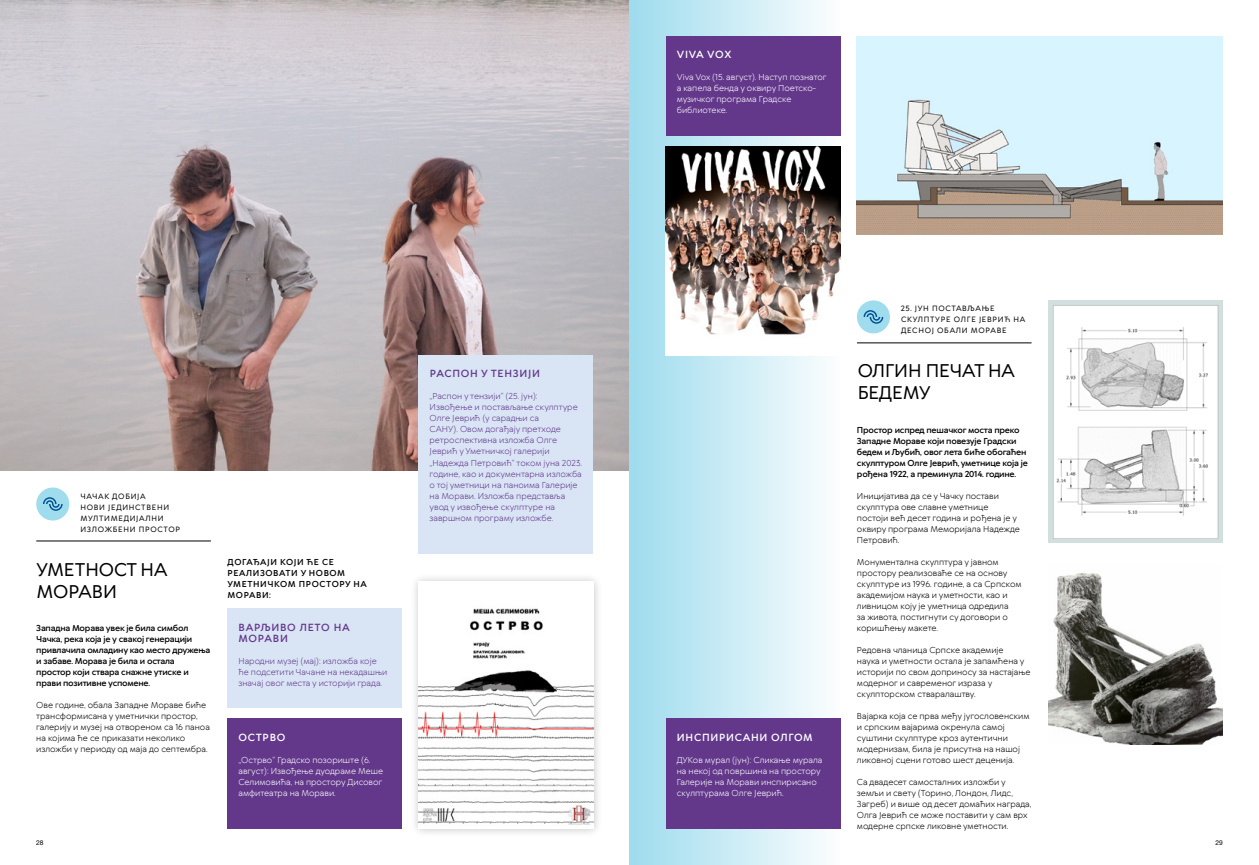
<style>
.page{position:relative;width:1259px;height:865px;background:#fff}
.page>*{position:absolute;margin:0;border:0;box-sizing:border-box;transform-origin:0 0}
.t1{font:500 17.6px/22px "TT Wellingtons";letter-spacing:-.005em;color:#000}
.t2{font:600 9.9px/11px "TT Wellingtons";letter-spacing:.07em;color:#63388b}
.t3{font:600 9.9px "TT Wellingtons";letter-spacing:.07em;color:#fff}
.t4{font:8.2px/11px "TT Wellingtons";color:#000}
.t5{font:8.2px/11px "TT Wellingtons";color:#63388b}
.t6{font:600 8.2px/11px "TT Wellingtons";letter-spacing:-.025em;color:#000}
.t7{font:8.2px/11px "TT Wellingtons";color:#fff}
.t8{font:600 8.2px/11px "TT Wellingtons";letter-spacing:.07em;color:#000}
.t9{font:500 7.3px/11px "TT Wellingtons";letter-spacing:.095em;color:#000}
.t10{font:6.6px "Helvetica Neue LT Pro";color:#000}
</style>
<div class="page">
<img style="left:0;top:0;width:629px;height:470px">
<hr style="left:36px;top:541px;width:175px;height:1px;background:#000">
<div style="left:36px;top:487px;width:33px;height:33px;background:#9fdcee;border-radius:50%"></div>
<svg style="left:43px;top:497px;width:20px;height:14px"></svg>
<div style="left:227px;top:608px;width:175px;height:99px;background:#d9e5f5"></div>
<div style="left:227px;top:718px;width:175px;height:110px;background:#63388b"></div>
<div style="left:418px;top:355px;width:175px;height:198px;background:#d9e5f5"></div>
<div style="left:409px;top:572px;width:193px;height:266px;background:#000;opacity:.25"></div>
<img style="left:418px;top:581px;width:175px;height:247px">
<div style="left:629px;top:0;width:211px;height:865px;background:linear-gradient(to right,#9edbed,#fbfdfe)"></div>
<img style="left:666px;top:146px;width:174px;height:209px">
<hr style="left:857px;top:343px;width:174px;height:1px;background:#000">
<div style="left:857px;top:300px;width:33px;height:33px;background:#9fdcee;border-radius:50%"></div>
<svg style="left:863px;top:310px;width:21px;height:14px"></svg>
<img style="left:1048px;top:300px;width:174px;height:242px">
<img style="left:857px;top:36px;width:365px;height:198px">
<img style="left:1048px;top:573px;width:174px;height:172px">
<div style="left:666px;top:718px;width:174px;height:110px;background:#63388b"></div>
<div style="left:666px;top:36px;width:174px;height:99px;background:#63388b"></div>
<p class="t3" style="left:677px;top:48px;width:56px">VIVA VOX</p>
<p class="t7" style="left:677px;top:72px;width:151px">Viva Vox (15. август). Наступ познатог а капела бенда у оквиру Поетско&shy;музичког програма Градске библиотеке.</p>
<p class="t9" style="left:901px;top:303px;width:126px">25. ЈУН ПОСТАВЉАЊЕ<br>СКУЛПТУРЕ ОЛГЕ ЈЕВРИЋ НА<br>ДЕСНОЈ ОБАЛИ МОРАВЕ</p>
<p class="t9" style="left:80px;top:490px;width:101px">ЧАЧАК ДОБИЈА<br>НОВИ ЈЕДИНСТВЕНИ<br>МУЛТИМЕДИЈАЛНИ<br>ИЗЛОЖБЕНИ ПРОСТОР</p>
<h1 class="t1" style="left:37px;top:558px;width:132px">УМЕТНОСТ НА<br>МОРАВИ</h1>
<p class="t6" style="left:36px;top:622px;width:176px">Западна Морава увек је била симбол Чачка, река која је у свакој генерацији привлачила омладину као место дружења и забаве. Морава је била и остала простор који ствара снажне утиске и прави позитивне успомене.</p>
<p class="t4" style="left:36px;top:699px;width:175px">Ове године, обала Западне Мораве биће трансформисана у уметнички простор, галерију и музеј на отвореном са 16 паноа на којима ће се приказати неколико изложби у периоду од маја до септембра.</p>
<p class="t8" style="left:228px;top:556px;width:141px">ДОГАЂАЈИ КОЈИ ЋЕ СЕ<br>РЕАЛИЗОВАТИ У НОВОМ<br>УМЕТНИЧКОМ ПРОСТОРУ НА<br>МОРАВИ:</p>
<p class="t2" style="left:239px;top:621px;width:113px">ВАРЉИВО ЛЕТО НА<br>МОРАВИ</p>
<p class="t5" style="left:238px;top:655px;width:150px">Народни музеј (мај): изложба које ће подсетити Чачане на некадашњи значај овог места у историји града.</p>
<p class="t3" style="left:239px;top:730px;width:48px">ОСТРВО</p>
<p class="t7" style="left:238px;top:754px;width:146px">„Острво“ Градско позориште (6. август): Извођење дуодраме Меше<br>Селимовића, на простору Дисовог амфитеатра на Морави.</p>
<p class="t2" style="left:430px;top:368px;width:112px">РАСПОН У ТЕНЗИЈИ</p>
<p class="t5" style="left:429px;top:391px;width:154px">„Распон у тензији“ (25. јун):<br>Извођење и постављање скулптуре<br>Олге Јеврић (у сарадњи са<br>САНУ). Овом догађају претходе ретроспективна изложба Олге<br>Јеврић у Уметничкој галерији „Надежда Петровић“ током јуна 2023. године, као и документарна изложба о тој уметници на паноима Галерије на Морави. Изложба представља увод у извођење скулптуре на завршном програму изложбе.</p>
<p class="t3" style="left:677px;top:730px;width:137px">ИНСПИРИСАНИ ОЛГОМ</p>
<p class="t7" style="left:677px;top:754px;width:147px">ДУКов мурал (јун): Сликање мурала на некој од површина на простору<br>Галерије на Морави инспирисано скулптурама Олге Јеврић.</p>
<h1 class="t1" style="left:857px;top:360px;width:159px">ОЛГИН ПЕЧАТ НА<br>БЕДЕМУ</h1>
<p class="t6" style="left:857px;top:424px;width:172px">Простор испред пешачког моста преко Западне Мораве који повезује Градски бедем и Љубић, овог лета биће обогаћен скулптуром Олге Јеврић, уметнице која је рођена 1922, а преминула 2014. године.</p>
<p class="t4" style="left:857px;top:490px;width:164px">Иницијатива да се у Чачку постави скулптура ове славне уметнице постоји већ десет година и рођена је у оквиру програма Меморијала Надежде<br>Петровић.</p>
<p class="t4" style="left:857px;top:556px;width:166px">Монументална скулптура у јавном простору реализоваће се на основу скулптуре из 1996. године, а са Српском академијом наука и уметности, као и ливницом коју је уметница одредила<br>за живота, постигнути су договори о коришћењу макете.</p>
<p class="t4" style="left:857px;top:644px;width:175px">Редовна чланица Српске академије<br>наука и уметности остала је запамћена у историји по свом доприносу за настајање модерног и савременог израза у скулпторском стваралаштву.</p>
<p class="t4" style="left:857px;top:710px;width:174px">Вајарка која се прва међу југословенским и српским вајарима окренула самој суштини скулптуре кроз аутентични модернизам, била је присутна на нашој ликовној сцени готово шест деценија.</p>
<p class="t4" style="left:857px;top:776px;width:176px">Са двадесет самосталних изложби у земљи и свету (Торино, Лондон, Лидс, Загреб) и више од десет домаћих награда, Олга Јеврић се може поставити у сам врх модерне српске ликовне уметности.</p>
<p class="t10" style="left:36px;top:839px;width:9px">28</p>
<p class="t10" style="left:1215px;top:839px;width:9px">29</p>
</div>
